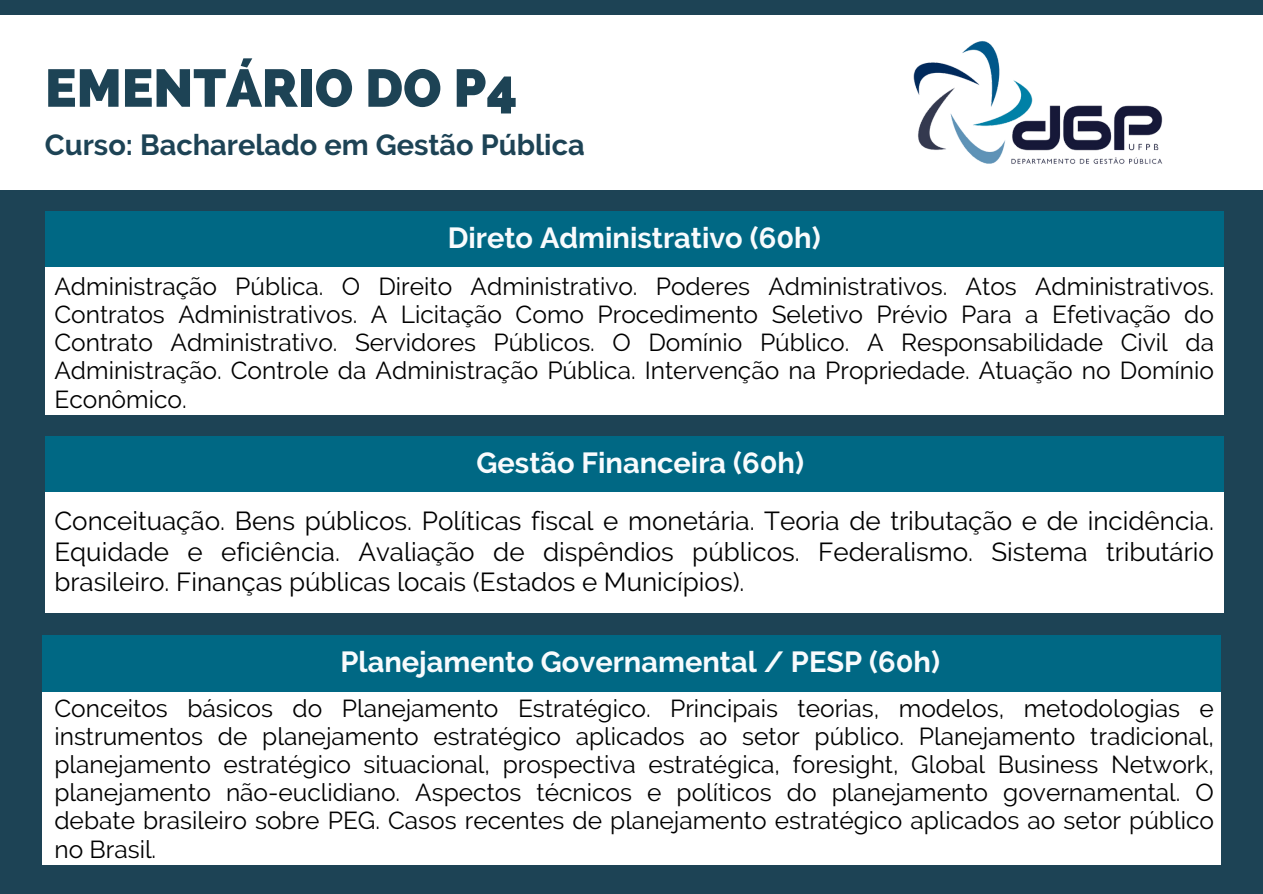
<style>
.page{position:relative;width:1263px;height:894px;background:#fff}
.page>*{position:absolute;margin:0;border:0;box-sizing:border-box;transform-origin:0 0}
.t1{font:800 52.95px "Raleway";color:#1d4355}
.t2{font:700 28.95px "Raleway";color:#f8fbfd}
.t3{font:700 28.95px "Raleway";color:#1d4355}
.t4{font:25.95px/30.3px "Raleway";color:#000;text-align:justify}
.t5{font:24.45px/28px "Raleway";color:#000;text-align:justify}
</style>
<div class="page">
<div style="left:0;top:0;width:1263px;height:893px;background:#1d4355"></div>
<div style="left:0;top:15px;width:1263px;height:175px;background:#fff"></div>
<div style="left:45px;top:211px;width:1178px;height:57px;background:#006884"></div>
<div style="left:45px;top:267px;width:1178px;height:148px;background:#fff"></div>
<div style="left:45px;top:436px;width:1178px;height:56px;background:#006884"></div>
<div style="left:45px;top:491px;width:1178px;height:121px;background:#fff"></div>
<div style="left:42px;top:690px;width:1178px;height:173px;background:#fff"></div>
<div style="left:42px;top:634px;width:1178px;height:57px;background:#006884"></div>
<img style="left:913px;top:41px;width:250px;height:123px">
<p class="t1" style="left:45px;top:57px;width:474px">EMENTÁRIO DO P4</p>
<p class="t3" style="left:45px;top:127px;width:541px">Curso: Bacharelado em Gestão Pública</p>
<p class="t2" style="left:448px;top:221px;width:374px">Direto Administrativo (60h)</p>
<p class="t5" style="left:54px;top:272px;width:1161px">Administração Pública. O Direito Administrativo. Poderes Administrativos. Atos Administrativos.<br>Contratos Administrativos. A Licitação Como Procedimento Seletivo Prévio Para a Efetivação do Contrato Administrativo. Servidores Públicos. O Domínio Público. A Responsabilidade Civil da Administração. Controle da Administração Pública. Intervenção na Propriedade. Atuação no Domínio Econômico.</p>
<p class="t2" style="left:477px;top:445px;width:329px">Gestão Financeira (60h)</p>
<p class="t4" style="left:54px;top:505px;width:1161px">Conceituação. Bens públicos. Políticas fiscal e monetária. Teoria de tributação e de incidência.<br>Equidade e eficiência. Avaliação de dispêndios públicos. Federalismo. Sistema tributário brasileiro. Finanças públicas locais (Estados e Municípios).</p>
<p class="t2" style="left:340px;top:644px;width:601px">Planejamento Governamental / PESP (60h)</p>
<p class="t5" style="left:54px;top:694px;width:1161px">Conceitos básicos do Planejamento Estratégico. Principais teorias, modelos, metodologias e instrumentos de planejamento estratégico aplicados ao setor público. Planejamento tradicional, planejamento estratégico situacional, prospectiva estratégica, foresight, Global Business Network, planejamento não-euclidiano. Aspectos técnicos e políticos do planejamento governamental. O debate brasileiro sobre PEG. Casos recentes de planejamento estratégico aplicados ao setor público no Brasil.</p>
</div>
